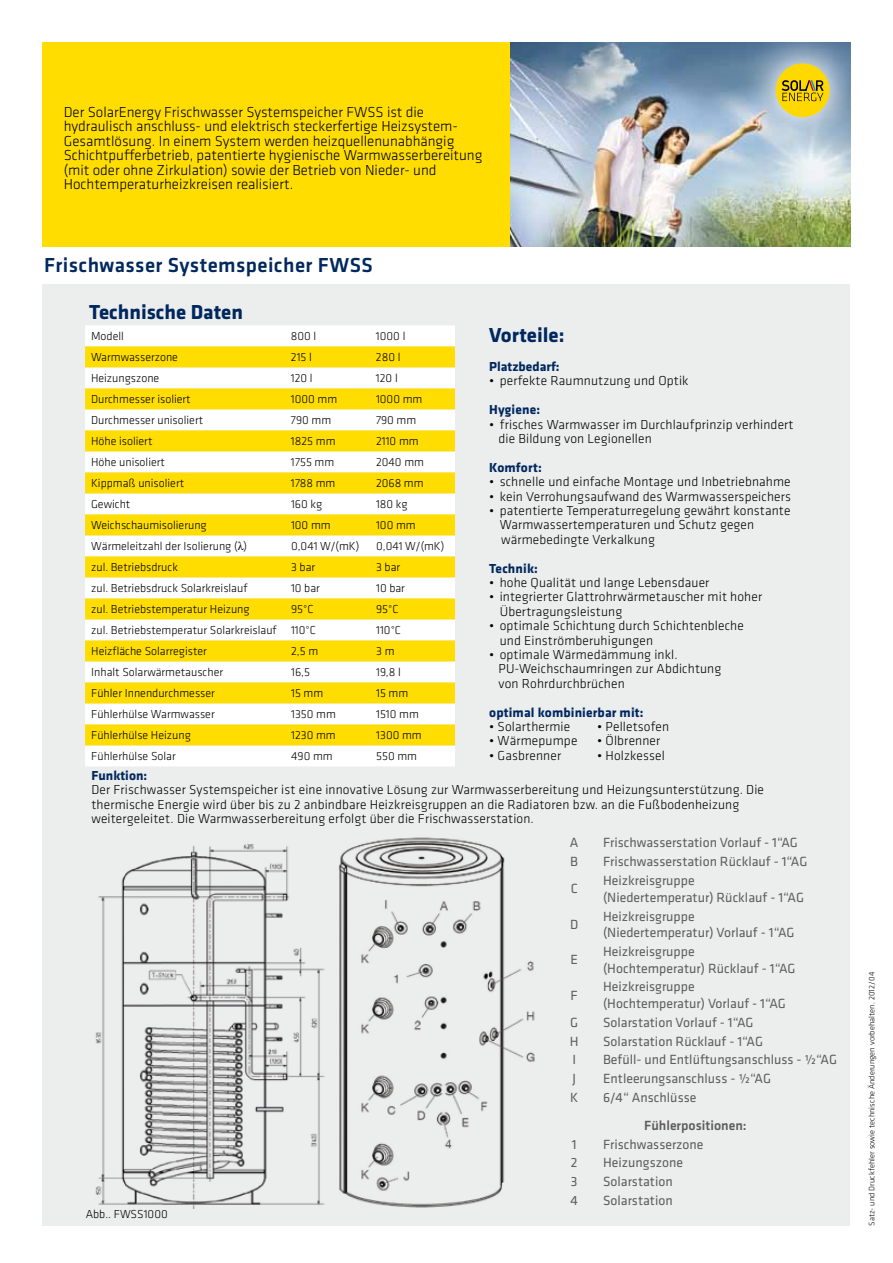
<style>
.page{position:relative;width:893px;height:1263px;background:#fff}
.page>*{position:absolute;margin:0;border:0;box-sizing:border-box;transform-origin:0 0}
.t1{font:500 21px "Klavika Basic";letter-spacing:.02em;color:#00285f}
.t2{font:700 21px "Klavika Basic";color:#00285f}
.t3{font:300 15px/14.4px "Klavika Basic";color:#000}
.t4{font:13.8px/16.5px "Klavika Basic";color:#5f5e5e}
.t5{font:500 13.8px "Klavika Basic";color:#5f5e5e}
.t6{font:300 13.5px/14.4px "Klavika Basic";letter-spacing:.01em;color:#000}
.t7{font:700 13.5px "Klavika Basic";letter-spacing:.01em;color:#00285f}
.t8{font:300 12px "Klavika Basic";color:#000}
.t9{font:300 8.25px "Klavika Basic";letter-spacing:.01em;color:#000}
.s1{font-family:"Times New Roman";font-weight:400}
</style>
<div class="page">
<img style="left:510px;top:43px;width:340px;height:204px">
<div style="left:43px;top:43px;width:467px;height:204px;background:#fd0"></div>
<div style="left:43px;top:284px;width:807px;height:942px;background:#eceded"></div>
<div style="left:849px;top:0;width:44px;height:171px;background:#fff"></div>
<svg style="left:733px;top:42px;width:118px;height:109px;background:#98aec1"></svg>
<div style="left:776px;top:64px;width:53px;height:53px;background:#ffd800;border-radius:50%"></div>
<div style="left:776px;top:64px;width:53px;height:53px;border:1px solid #ffd800;border-radius:50%"></div>
<svg style="left:782px;top:80px;width:42px;height:21px"></svg>
<img style="left:95px;top:844px;width:229px;height:365px">
<div style="left:85px;top:326px;width:370px;height:440px;background:#fff"></div>
<svg style="left:85px;top:346px;width:370px;height:399px;background:#feec78"></svg>
<img style="left:338px;top:837px;width:197px;height:371px">
<p class="t3" style="left:64px;top:105px;width:420px">Der SolarEnergy Frischwasser Systemspeicher FWSS ist die hydraulisch anschluss- und elektrisch steckerfertige Heizsystem-Gesamtlösung. In einem System werden heizquellenunabhängig Schichtpufferbetrieb, patentierte hygienische Warmwasserbereitung (mit oder ohne Zirkulation) sowie der Betrieb von Nieder- und Hochtemperaturheizkreisen realisiert.</p>
<h1 class="t1" style="left:44px;top:251px;width:330px">Frischwasser Systemspeicher FWSS</h1>
<h1 class="t2" style="left:89px;top:297px;width:155px">Technische Daten</h1>
<p class="t8" style="left:91px;top:329px;width:34px">Modell</p>
<p class="t8" style="left:291px;top:329px;width:27px">800 l</p>
<p class="t8" style="left:376px;top:329px;width:31px">1000 l</p>
<p class="t8" style="left:91px;top:350px;width:88px">Warmwasserzone</p>
<p class="t8" style="left:291px;top:350px;width:23px">215 l</p>
<p class="t8" style="left:376px;top:350px;width:26px">280 l</p>
<p class="t8" style="left:91px;top:371px;width:70px">Heizungszone</p>
<p class="t8" style="left:291px;top:371px;width:23px">120 l</p>
<p class="t8" style="left:376px;top:371px;width:23px">120 l</p>
<p class="t8" style="left:91px;top:392px;width:101px">Durchmesser isoliert</p>
<p class="t8" style="left:291px;top:392px;width:48px">1000 mm</p>
<p class="t8" style="left:376px;top:392px;width:48px">1000 mm</p>
<p class="t8" style="left:91px;top:413px;width:114px">Durchmesser unisoliert</p>
<p class="t8" style="left:291px;top:413px;width:42px">790 mm</p>
<p class="t8" style="left:376px;top:413px;width:42px">790 mm</p>
<p class="t8" style="left:91px;top:434px;width:63px">Höhe isoliert</p>
<p class="t8" style="left:291px;top:434px;width:46px">1825 mm</p>
<p class="t8" style="left:376px;top:434px;width:44px">2110 mm</p>
<p class="t8" style="left:91px;top:455px;width:75px">Höhe unisoliert</p>
<p class="t8" style="left:291px;top:455px;width:45px">1755 mm</p>
<p class="t8" style="left:376px;top:455px;width:49px">2040 mm</p>
<p class="t8" style="left:91px;top:476px;width:95px">Kippmaß unisoliert</p>
<p class="t8" style="left:291px;top:476px;width:46px">1788 mm</p>
<p class="t8" style="left:376px;top:476px;width:49px">2068 mm</p>
<p class="t8" style="left:91px;top:497px;width:41px">Gewicht</p>
<p class="t8" style="left:291px;top:497px;width:33px">160 kg</p>
<p class="t8" style="left:376px;top:497px;width:33px">180 kg</p>
<p class="t8" style="left:91px;top:518px;width:117px">Weichschaumisolierung</p>
<p class="t8" style="left:291px;top:518px;width:41px">100 mm</p>
<p class="t8" style="left:376px;top:518px;width:41px">100 mm</p>
<p class="t8" style="left:91px;top:539px;width:157px">Wärmeleitzahl der Isolierung (<span class="s1">λ</span>)</p>
<p class="t8" style="left:291px;top:539px;width:70px">0,041 W/(mK)</p>
<p class="t8" style="left:376px;top:539px;width:70px">0,041 W/(mK)</p>
<p class="t8" style="left:91px;top:560px;width:88px">zul. Betriebsdruck</p>
<p class="t8" style="left:291px;top:560px;width:26px">3 bar</p>
<p class="t8" style="left:376px;top:560px;width:26px">3 bar</p>
<p class="t8" style="left:91px;top:581px;width:158px">zul. Betriebsdruck Solarkreislauf</p>
<p class="t8" style="left:291px;top:581px;width:30px">10 bar</p>
<p class="t8" style="left:376px;top:581px;width:30px">10 bar</p>
<p class="t8" style="left:91px;top:602px;width:160px">zul. Betriebstemperatur Heizung</p>
<p class="t8" style="left:291px;top:602px;width:24px">95°C</p>
<p class="t8" style="left:376px;top:602px;width:24px">95°C</p>
<p class="t8" style="left:91px;top:623px;width:226px">zul. Betriebstemperatur Solarkreislauf 110°C</p>
<p class="t8" style="left:376px;top:623px;width:26px">110°C</p>
<p class="t8" style="left:91px;top:644px;width:117px">Heizfläche Solarregister</p>
<p class="t8" style="left:291px;top:644px;width:29px">2,5 m</p>
<p class="t8" style="left:376px;top:644px;width:20px">3 m</p>
<p class="t8" style="left:91px;top:665px;width:133px">Inhalt Solarwärmetauscher</p>
<p class="t8" style="left:291px;top:665px;width:20px">16,5</p>
<p class="t8" style="left:376px;top:665px;width:26px">19,8 l</p>
<p class="t8" style="left:91px;top:686px;width:125px">Fühler Innendurchmesser</p>
<p class="t8" style="left:291px;top:686px;width:34px">15 mm</p>
<p class="t8" style="left:376px;top:686px;width:34px">15 mm</p>
<p class="t8" style="left:91px;top:707px;width:125px">Fühlerhülse Warmwasser</p>
<p class="t8" style="left:291px;top:707px;width:46px">1350 mm</p>
<p class="t8" style="left:376px;top:707px;width:44px">1510 mm</p>
<p class="t8" style="left:91px;top:728px;width:101px">Fühlerhülse Heizung</p>
<p class="t8" style="left:291px;top:728px;width:46px">1230 mm</p>
<p class="t8" style="left:376px;top:728px;width:47px">1300 mm</p>
<p class="t8" style="left:91px;top:749px;width:86px">Fühlerhülse Solar</p>
<p class="t8" style="left:291px;top:749px;width:43px">490 mm</p>
<p class="t8" style="left:376px;top:749px;width:42px">550 mm</p>
<h1 class="t2" style="left:489px;top:320px;width:77px">Vorteile:</h1>
<p class="t7" style="left:489px;top:357px;width:72px">Platzbedarf:</p>
<p class="t6" style="left:489px;top:373px;width:201px">• perfekte Raumnutzung und Optik</p>
<p class="t7" style="left:489px;top:400px;width:52px">Hygiene:</p>
<p class="t6" style="left:498px;top:417px;width:297px;text-indent:-9px">• frisches Warmwasser im Durchlaufprinzip verhindert die Bildung von Legionellen</p>
<p class="t7" style="left:489px;top:457px;width:54px">Komfort:</p>
<p class="t6" style="left:489px;top:474px;width:303px">• schnelle und einfache Montage und Inbetriebnahme</p>
<p class="t6" style="left:489px;top:489px;width:303px">• kein Verrohungsaufwand des Warmwasserspeichers</p>
<p class="t6" style="left:500px;top:503px;width:292px;text-indent:-11px">• patentierte Temperaturregelung gewährt konstante<br>Warmwassertemperaturen und Schutz gegen wärmebedingte Verkalkung</p>
<p class="t7" style="left:489px;top:558px;width:50px">Technik:</p>
<p class="t6" style="left:489px;top:575px;width:222px">• hohe Qualität und lange Lebensdauer</p>
<p class="t6" style="left:500px;top:590px;width:264px;text-indent:-11px">• integrierter Glattrohrwärmetauscher mit hoher<br>Übertragungsleistung</p>
<p class="t6" style="left:500px;top:618px;width:246px;text-indent:-11px">• optimale Schichtung durch Schichtenbleche und Einströmberuhigungen</p>
<p class="t6" style="left:498px;top:647px;width:224px;text-indent:-9px">• optimale Wärmedämmung inkl.<br>PU-Weichschaumringen zur Abdichtung von Rohrdurchbrüchen</p>
<p class="t7" style="left:489px;top:702px;width:156px">optimal kombinierbar mit:</p>
<p class="t6" style="left:489px;top:719px;width:83px">• Solarthermie</p>
<p class="t6" style="left:597px;top:719px;width:73px">• Pelletsofen</p>
<p class="t6" style="left:489px;top:734px;width:90px">• Wärmepumpe</p>
<p class="t6" style="left:597px;top:734px;width:65px">• Ölbrenner</p>
<p class="t6" style="left:489px;top:748px;width:74px">• Gasbrenner</p>
<p class="t6" style="left:597px;top:748px;width:69px">• Holzkessel</p>
<p class="t7" style="left:91px;top:766px;width:57px">Funktion:</p>
<p class="t6" style="left:91px;top:782px;width:674px">Der Frischwasser Systemspeicher ist eine innovative Lösung zur Warmwasserbereitung und Heizungsunterstützung. Die thermische Energie wird über bis zu 2 anbindbare Heizkreisgruppen an die Radiatoren bzw. an die Fußbodenheizung weitergeleitet. Die Warmwasserbereitung erfolgt über die Frischwasserstation.</p>
<p class="t8" style="left:86px;top:1206px;width:84px">Abb.. FWSS1000</p>
<p class="t4" style="left:570px;top:834px;width:10px">A</p>
<p class="t4" style="left:603px;top:834px;width:196px">Frischwasserstation Vorlauf - 1“AG</p>
<p class="t4" style="left:570px;top:853px;width:9px">B</p>
<p class="t4" style="left:603px;top:853px;width:206px">Frischwasserstation Rücklauf - 1“AG</p>
<p class="t4" style="left:571px;top:880px;width:9px">C</p>
<p class="t4" style="left:603px;top:872px;width:202px">Heizkreisgruppe (Niedertemperatur) Rücklauf - 1“AG</p>
<p class="t4" style="left:570px;top:915px;width:10px">D</p>
<p class="t4" style="left:603px;top:907px;width:193px">Heizkreisgruppe (Niedertemperatur) Vorlauf - 1“AG</p>
<p class="t4" style="left:570px;top:951px;width:9px">E</p>
<p class="t4" style="left:603px;top:943px;width:194px">Heizkreisgruppe (Hochtemperatur) Rücklauf - 1“AG</p>
<p class="t4" style="left:571px;top:986px;width:9px">F</p>
<p class="t4" style="left:603px;top:978px;width:184px">Heizkreisgruppe (Hochtemperatur) Vorlauf - 1“AG</p>
<p class="t4" style="left:570px;top:1013px;width:9px">G</p>
<p class="t4" style="left:603px;top:1013px;width:152px">Solarstation Vorlauf - 1“AG</p>
<p class="t4" style="left:570px;top:1032px;width:10px">H</p>
<p class="t4" style="left:603px;top:1032px;width:161px">Solarstation Rücklauf - 1“AG</p>
<p class="t4" style="left:572px;top:1051px;width:5px">I</p>
<p class="t4" style="left:603px;top:1051px;width:235px">Befüll- und Entlüftungsanschluss - ½“AG</p>
<p class="t4" style="left:572px;top:1070px;width:5px">J</p>
<p class="t4" style="left:603px;top:1070px;width:169px">Entleerungsanschluss - ½“AG</p>
<p class="t4" style="left:570px;top:1089px;width:10px">K</p>
<p class="t4" style="left:603px;top:1089px;width:95px">6/4“ Anschlüsse</p>
<p class="t5" style="left:644px;top:1116px;width:104px">Fühlerpositionen:</p>
<p class="t4" style="left:572px;top:1135px;width:6px">1</p>
<p class="t4" style="left:603px;top:1135px;width:102px">Frischwasserzone</p>
<p class="t4" style="left:571px;top:1154px;width:8px">2</p>
<p class="t4" style="left:603px;top:1154px;width:81px">Heizungszone</p>
<p class="t4" style="left:571px;top:1173px;width:8px">3</p>
<p class="t4" style="left:603px;top:1173px;width:71px">Solarstation</p>
<p class="t4" style="left:570px;top:1192px;width:9px">4</p>
<p class="t4" style="left:603px;top:1192px;width:71px">Solarstation</p>
<p class="t9" style="left:867px;top:1226px;width:255px;rotate:-90deg">Satz- und Druckfehler sowie technische Änderungen vorbehalten. 2012/04</p>
</div>
